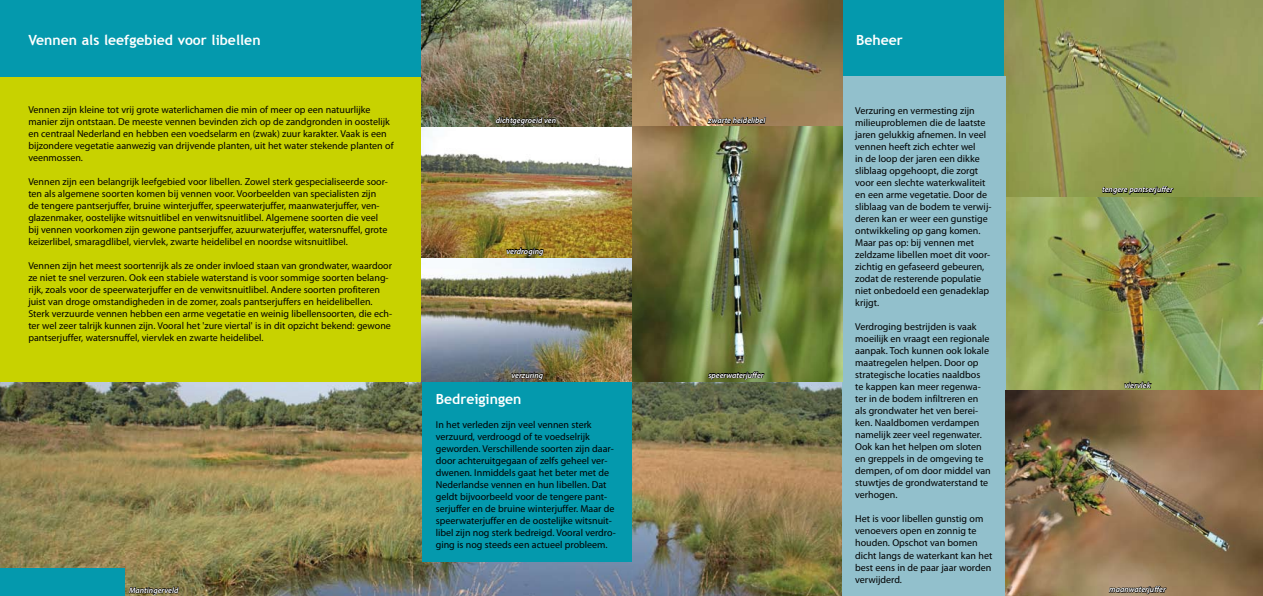
<style>
.page{position:relative;width:1263px;height:596px;background:#fff}
.page>*{position:absolute;margin:0;border:0;box-sizing:border-box;transform-origin:0 0}
.t1{font:700 14px "Trebuchet MS";color:#fff}
.t2{font:10px/12px "Myriad Pro";color:#000}
.t3{font:italic 600 8px "Myriad Pro";color:#fff}
</style>
<div class="page">
<img style="left:0;top:381px;width:842px;height:214px">
<div style="left:0;top:60px;width:422px;height:322px;background:#c8d200"></div>
<div style="left:0;top:0;width:1263px;height:77px;background:#0499ad"></div>
<img style="left:1004px;top:0;width:259px;height:390px">
<div style="left:842px;top:76px;width:163px;height:519px;background:#92c0cc"></div>
<img style="left:631px;top:0;width:211px;height:381px">
<svg style="left:707px;top:117px;width:59px;height:8px"></svg>
<svg style="left:708px;top:371px;width:56px;height:10px"></svg>
<svg style="left:129px;top:583px;width:50px;height:11px"></svg>
<svg style="left:1102px;top:184px;width:72px;height:12px"></svg>
<svg style="left:1124px;top:381px;width:28px;height:8px"></svg>
<div style="left:0;top:567px;width:125px;height:28px;background:#0499ad"></div>
<img style="left:1005px;top:390px;width:258px;height:205px">
<svg style="left:1109px;top:584px;width:58px;height:11px"></svg>
<img style="left:422px;top:0;width:209px;height:381px">
<svg style="left:496px;top:115px;width:60px;height:10px"></svg>
<svg style="left:506px;top:246px;width:38px;height:10px"></svg>
<svg style="left:511px;top:370px;width:33px;height:11px"></svg>
<div style="left:422px;top:381px;width:209px;height:180px;background:#0499ad"></div>
<h1 class="t1" style="left:28px;top:31px;width:234px">Vennen als leefgebied voor libellen</h1>
<h1 class="t1" style="left:856px;top:32px;width:48px">Beheer</h1>
<p class="t2" style="left:28px;top:104px;width:367px">Vennen zijn kleine tot vrij grote waterlichamen die min of meer op een natuurlijke manier zijn ontstaan. De meeste vennen bevinden zich op de zandgronden in oostelijk en centraal Nederland en hebben een voedselarm en (zwak) zuur karakter. Vaak is een bijzondere vegetatie aanwezig van drijvende planten, uit het water stekende planten of veenmossen.</p>
<p class="t2" style="left:28px;top:176px;width:361px">Vennen zijn een belangrijk leefgebied voor libellen. Zowel sterk gespecialiseerde soor&shy;ten als algemene soorten komen bij vennen voor. Voorbeelden van specialisten zijn de tengere pantserjuffer, bruine winterjuffer, speerwaterjuffer, maanwaterjuffer, ven&shy;glazenmaker, oostelijke witsnuitlibel en venwitsnuitlibel. Algemene soorten die veel bij vennen voorkomen zijn gewone pantserjuffer, azuurwaterjuffer, watersnuffel, grote keizerlibel, smaragdlibel, viervlek, zwarte heidelibel en noordse witsnuitlibel.</p>
<p class="t2" style="left:28px;top:260px;width:365px">Vennen zijn het meest soortenrijk als ze onder invloed staan van grondwater, waardoor ze niet te snel verzuren. Ook een stabiele waterstand is voor sommige soorten belang&shy;rijk, zoals voor de speerwaterjuffer en de venwitsnuitlibel. Andere soorten profiteren juist van droge omstandigheden in de zomer, zoals pantserjuffers en heidelibellen.<br>Sterk verzuurde vennen hebben een arme vegetatie en weinig libellensoorten, die ech&shy;ter wel zeer talrijk kunnen zijn. Vooral het 'zure viertal' is in dit opzicht bekend: gewone pantserjuffer, watersnuffel, viervlek en zwarte heidelibel.</p>
<p class="t3" style="left:129px;top:584px;width:51px">Mantingerveld</p>
<p class="t3" style="left:496px;top:115px;width:62px">dichtgegroeid ven</p>
<p class="t3" style="left:506px;top:246px;width:38px">verdroging</p>
<p class="t3" style="left:511px;top:370px;width:33px">verzuring</p>
<h1 class="t1" style="left:436px;top:389px;width:87px">Bedreigingen</h1>
<p class="t2" style="left:436px;top:418px;width:181px">In het verleden zijn veel vennen sterk verzuurd, verdroogd of te voedselrijk geworden. Verschillende soorten zijn daar&shy;door achteruitgegaan of zelfs geheel ver&shy;dwenen. Inmiddels gaat het beter met de Nederlandse vennen en hun libellen. Dat geldt bijvoorbeeld voor de tengere pant&shy;serjuffer en de bruine winterjuffer. Maar de speerwaterjuffer en de oostelijke witsnuit&shy;libel zijn nog sterk bedreigd. Vooral verdro&shy;ging is nog steeds een actueel probleem.</p>
<p class="t3" style="left:708px;top:115px;width:59px">zwarte heidelibel</p>
<p class="t3" style="left:708px;top:369px;width:57px">speerwaterjuffer</p>
<p class="t2" style="left:855px;top:104px;width:138px">Verzuring en vermesting zijn milieuproblemen die de laatste jaren gelukkig afnemen. In veel vennen heeft zich echter wel<br>in de loop der jaren een dikke sliblaag opgehoopt, die zorgt voor een slechte waterkwaliteit en een arme vegetatie. Door de sliblaag van de bodem te verwij&shy;deren kan er weer een gunstige ontwikkeling op gang komen.<br>Maar pas op: bij vennen met zeldzame libellen moet dit voor&shy;zichtig en gefaseerd gebeuren, zodat de resterende populatie niet onbedoeld een genadeklap krijgt.</p>
<p class="t2" style="left:855px;top:320px;width:137px">Verdroging bestrijden is vaak moeilijk en vraagt een regionale aanpak. Toch kunnen ook lokale maatregelen helpen. Door op strategische locaties naaldbos te kappen kan meer regenwa&shy;ter in de bodem infiltreren en als grondwater het ven berei&shy;ken. Naaldbomen verdampen namelijk zeer veel regenwater.<br>Ook kan het helpen om sloten en greppels in de omgeving te dempen, of om door middel van stuwtjes de grondwaterstand te verhogen.</p>
<p class="t2" style="left:855px;top:512px;width:139px">Het is voor libellen gunstig om venoevers open en zonnig te houden. Opschot van bomen dicht langs de waterkant kan het best eens in de paar jaar worden verwijderd.</p>
<p class="t3" style="left:1102px;top:184px;width:72px">tengere pantserjuffer</p>
<p class="t3" style="left:1124px;top:379px;width:28px">viervlek</p>
<p class="t3" style="left:1109px;top:584px;width:58px">maanwaterjuffer</p>
</div>
